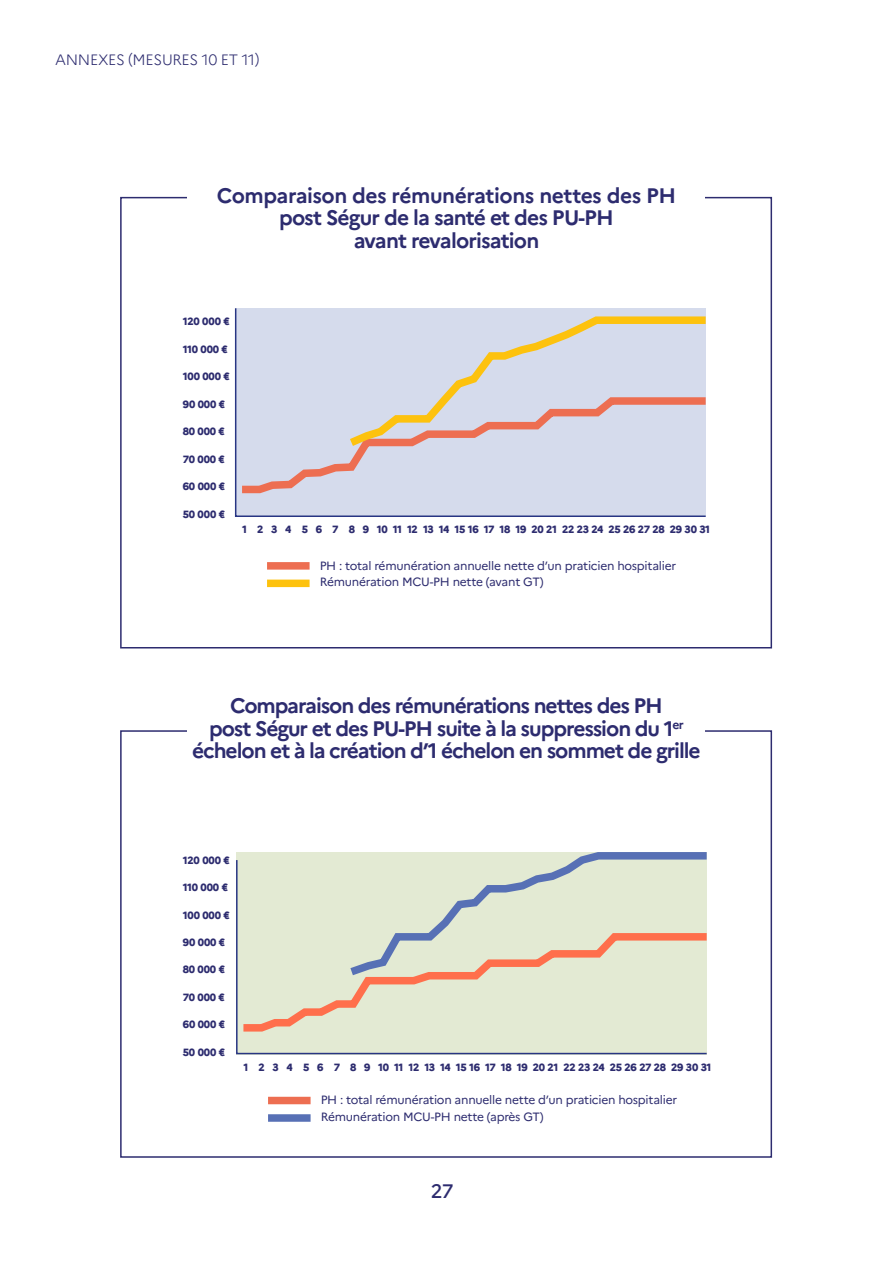
<style>
.page{position:relative;width:893px;height:1263px;background:#fff}
.page>*{position:absolute;margin:0;border:0;box-sizing:border-box;transform-origin:0 0}
.t1{font:700 21px/22.5px "Marianne";letter-spacing:-.05em;color:#2d2c6f;text-align:center}
.t2{font:500 19.5px "Marianne";color:#2d2c6f}
.t3{font:300 15px "Marianne";letter-spacing:-.02em;color:#2d2c6f}
.t4{font:12px/16.5px "Marianne";letter-spacing:-.02em;color:#2d2c6f}
.t5{font:800 10.5px "Marianne";letter-spacing:-.02em;color:#2d2c6f}
</style>
<div class="page">
<svg style="left:234px;top:308px;width:472px;height:209px;background:#cfd5e8"></svg>
<div style="left:267px;top:580px;width:43px;height:7px;background:#fdc20e"></div>
<div style="left:267px;top:562px;width:43px;height:8px;background:#ed6e51"></div>
<div style="left:235px;top:393px;width:471px;height:104px;background:#d5dbec"></div>
<svg style="left:342px;top:310px;width:364px;height:142px;background:#d8d3d7"></svg>
<div style="left:268px;top:1114px;width:43px;height:8px;background:#5770b5"></div>
<div style="left:268px;top:1097px;width:43px;height:7px;background:#ed6e51"></div>
<svg style="left:236px;top:858px;width:471px;height:197px;background:#d9e0ce"></svg>
<div style="left:236px;top:929px;width:471px;height:106px;background:#e3ead3"></div>
<svg style="left:342px;top:852px;width:365px;height:129px;background:#dbdbc9"></svg>
<p class="t3" style="left:55px;top:51px;width:206px">ANNEXES (MESURES 10 ET 11)</p>
<p class="t1" style="left:217px;top:184px;width:461px">Comparaison des rémunérations nettes des PH post Ségur de la santé et des PU-PH<br>avant revalorisation</p>
<p class="t5" style="left:183px;top:315px;width:48px">120 000 €</p>
<p class="t5" style="left:183px;top:343px;width:47px">110 000 €</p>
<p class="t5" style="left:183px;top:370px;width:48px">100 000 €</p>
<p class="t5" style="left:183px;top:398px;width:44px">90 000 €</p>
<p class="t5" style="left:183px;top:425px;width:44px">80 000 €</p>
<p class="t5" style="left:183px;top:452px;width:44px">70 000 €</p>
<p class="t5" style="left:183px;top:480px;width:44px">60 000 €</p>
<p class="t5" style="left:183px;top:507px;width:44px">50 000 €</p>
<p class="t5" style="left:242px;top:522px;width:469px">1 2 3 4 5 6 7 8 9 10 11 12 13 14 15 16 17 18 19 20 21 22 23 24 25 26 27 28 29 30 31</p>
<p class="t4" style="left:320px;top:557px;width:358px">PH : total rémunération annuelle nette d’un praticien hospitalier<br>Rémunération MCU-PH nette (avant GT)</p>
<p class="t1" style="left:192px;top:694px;width:510px">Comparaison des rémunérations nettes des PH<br>post Ségur et des PU-PH suite à la suppression du 1<sup>er </sup>échelon et à la création d’1 échelon en sommet de grille</p>
<p class="t5" style="left:183px;top:853px;width:48px">120 000 €</p>
<p class="t5" style="left:183px;top:881px;width:47px">110 000 €</p>
<p class="t5" style="left:183px;top:908px;width:48px">100 000 €</p>
<p class="t5" style="left:183px;top:936px;width:44px">90 000 €</p>
<p class="t5" style="left:183px;top:963px;width:44px">80 000 €</p>
<p class="t5" style="left:183px;top:991px;width:44px">70 000 €</p>
<p class="t5" style="left:183px;top:1018px;width:44px">60 000 €</p>
<p class="t5" style="left:183px;top:1046px;width:44px">50 000 €</p>
<p class="t5" style="left:243px;top:1061px;width:469px">1 2 3 4 5 6 7 8 9 10 11 12 13 14 15 16 17 18 19 20 21 22 23 24 25 26 27 28 29 30 31</p>
<p class="t4" style="left:321px;top:1092px;width:358px">PH : total rémunération annuelle nette d’un praticien hospitalier<br>Rémunération MCU-PH nette (après GT)</p>
<p class="t2" style="left:431px;top:1179px;width:24px">27</p>
</div>
